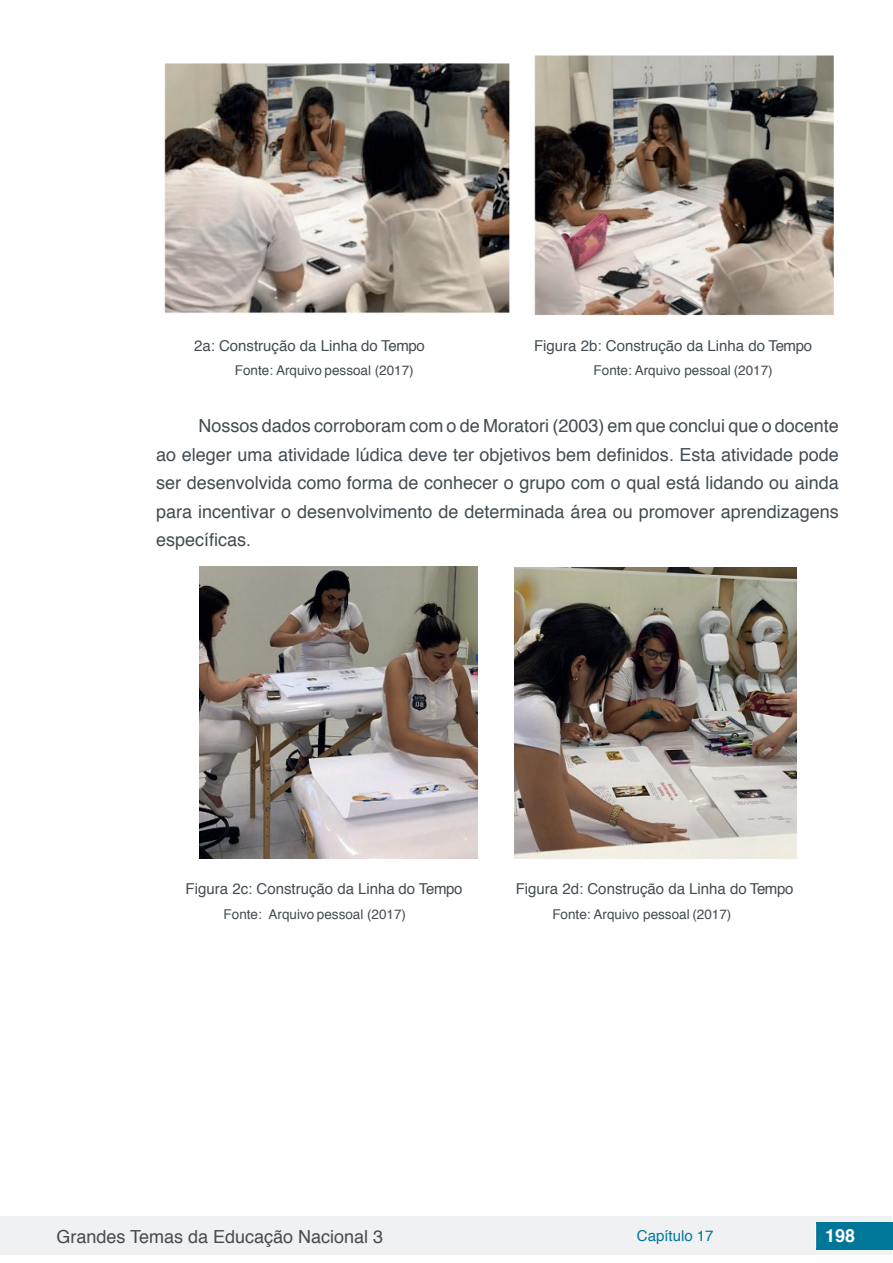
<style>
.page{position:relative;width:893px;height:1263px;background:#fff}
.page>*{position:absolute;margin:0;border:0;box-sizing:border-box;transform-origin:0 0}
.t1{font:18px/28.5px "Helvetica";color:#434c52;text-align:justify}
.t2{font:700 18px "Helvetica";color:#fff}
.t3{font:15px "Helvetica";color:#434c52}
.t4{font:15px "Helvetica";color:#007699}
.t5{font:13.5px "Helvetica";color:#434c52}
</style>
<div class="page">
<div style="left:1px;top:1216px;width:891px;height:38px;background:#f0f1f2"></div>
<div style="left:816px;top:1222px;width:77px;height:27px;background:#007699"></div>
<svg style="left:815px;top:1224px;width:1px;height:24px"></svg>
<img style="left:164px;top:55px;width:669px;height:261px">
<img style="left:199px;top:566px;width:278px;height:293px">
<img style="left:514px;top:568px;width:282px;height:291px">
<p class="t3" style="left:194px;top:334px;width:232px">2a: Construção da Linha do Tempo</p>
<p class="t3" style="left:534px;top:334px;width:279px">Figura 2b: Construção da Linha do Tempo</p>
<p class="t5" style="left:235px;top:360px;width:180px">Fonte: Arquivo pessoal (2017)</p>
<p class="t5" style="left:594px;top:360px;width:181px">Fonte: Arquivo pessoal (2017)</p>
<p class="t1" style="left:156px;top:412px;width:684px;text-indent:43px">Nossos dados corroboram com o de Moratori (2003) em que conclui que o docente ao eleger uma atividade lúdica deve ter objetivos bem definidos. Esta atividade pode ser desenvolvida como forma de conhecer o grupo com o qual está lidando ou ainda para incentivar o desenvolvimento de determinada área ou promover aprendizagens específicas.</p>
<p class="t3" style="left:186px;top:877px;width:278px">Figura 2c: Construção da Linha do Tempo</p>
<p class="t3" style="left:516px;top:877px;width:279px">Figura 2d: Construção da Linha do Tempo</p>
<p class="t5" style="left:224px;top:903px;width:184px">Fonte: Arquivo pessoal (2017)</p>
<p class="t5" style="left:552px;top:903px;width:181px">Fonte: Arquivo pessoal (2017)</p>
<p class="t1" style="left:56px;top:1223px;width:328px">Grandes Temas da Educação Nacional 3</p>
<p class="t4" style="left:637px;top:1224px;width:78px">Capítulo 17</p>
<p class="t2" style="left:825px;top:1221px;width:32px">198</p>
</div>
